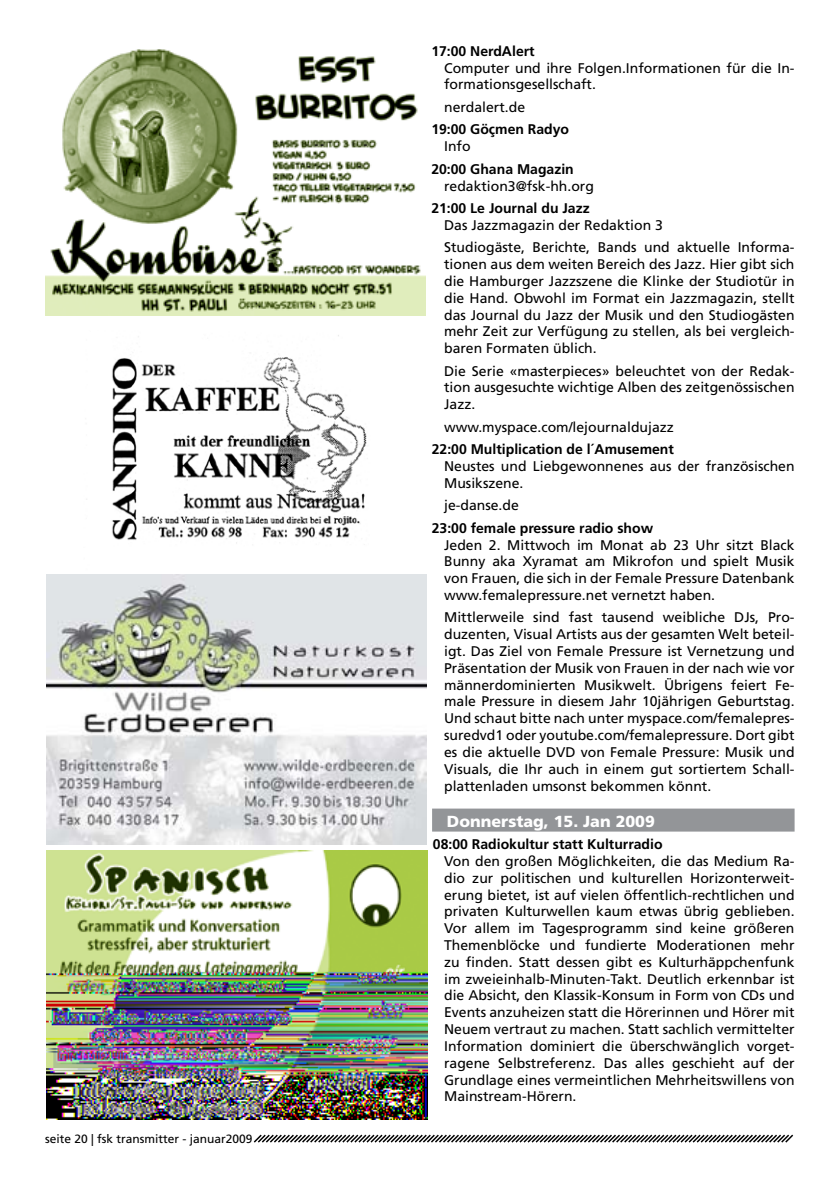
<style>
.page{position:relative;width:840px;height:1191px;background:#fff}
.page>*{position:absolute;margin:0;border:0;box-sizing:border-box;transform-origin:0 0}
.t1{font:900 16px "Frutiger LT Std";color:#fff}
.t2{font:14px/16.8px "Frutiger LT Std";color:#000;text-align:justify}
.t3{font:700 14px "Frutiger LT Std";color:#000}
.t4{font:12px "Frutiger LT Std";color:#000}
</style>
<div class="page">
<svg style="left:253px;top:1134px;width:541px;height:9px"></svg>
<div style="left:432px;top:808px;width:362px;height:23px;background:#939598"></div>
<img style="left:46px;top:574px;width:380px;height:270px">
<img style="left:47px;top:850px;width:380px;height:269px">
<img style="left:86px;top:335px;width:281px;height:209px">
<img style="left:45px;top:49px;width:380px;height:267px">
<p class="t4" style="left:45px;top:1132px;width:209px">seite 20 | fsk transmitter - januar2009</p>
<p class="t3" style="left:431px;top:43px;width:105px">17:00 NerdAlert</p>
<p class="t2" style="left:444px;top:59px;width:352px">Computer und ihre Folgen.Informationen für die In&shy;formationsgesellschaft.</p>
<p class="t2" style="left:444px;top:99px;width:82px">nerdalert.de</p>
<p class="t3" style="left:431px;top:121px;width:139px">19:00 Göçmen Radyo</p>
<p class="t2" style="left:444px;top:138px;width:28px">Info</p>
<p class="t3" style="left:431px;top:161px;width:144px">20:00 Ghana Magazin</p>
<p class="t2" style="left:444px;top:177px;width:151px">redaktion3@fsk-hh.org</p>
<p class="t3" style="left:431px;top:200px;width:160px">21:00 Le Journal du Jazz</p>
<p class="t2" style="left:444px;top:214px;width:352px;line-height:22.4px">Das Jazzmagazin der Redaktion 3<br>Studiogäste, Berichte, Bands und aktuelle Informa-</p>
<p class="t2" style="left:444px;top:256px;width:352px">tionen aus dem weiten Bereich des Jazz. Hier gibt sich die Hamburger Jazzszene die Klinke der Studiotür in die Hand. Obwohl im Format ein Jazzmagazin, stellt das Journal du Jazz der Musik und den Studiogästen mehr Zeit zur Verfügung zu stellen, als bei vergleich&shy;baren Formaten üblich.</p>
<p class="t2" style="left:444px;top:362px;width:352px">Die Serie «masterpieces» beleuchtet von der Redak&shy;tion ausgesuchte wichtige Alben des zeitgenössischen Jazz.</p>
<p class="t2" style="left:444px;top:418px;width:231px">www.myspace.com/lejournaldujazz</p>
<p class="t3" style="left:431px;top:441px;width:243px">22:00 Multiplication de l´Amusement</p>
<p class="t2" style="left:444px;top:458px;width:352px">Neustes und Liebgewonnenes aus der französischen<br>Musikszene.</p>
<p class="t2" style="left:444px;top:497px;width:76px">je-danse.de</p>
<p class="t3" style="left:431px;top:519px;width:223px">23:00 female pressure radio show</p>
<p class="t2" style="left:444px;top:536px;width:352px">Jeden 2. Mittwoch im Monat ab 23 Uhr sitzt Black Bunny aka Xyramat am Mikrofon und spielt Musik von Frauen, die sich in der Female Pressure Datenbank www.femalepressure.net vernetzt haben.</p>
<p class="t2" style="left:444px;top:609px;width:352px">Mittlerweile sind fast tausend weibliche DJs, Pro&shy;duzenten, Visual Artists aus der gesamten Welt beteil&shy;igt. Das Ziel von Female Pressure ist Vernetzung und Präsentation der Musik von Frauen in der nach wie vor männerdominierten Musikwelt. Übrigens feiert Fe&shy;male Pressure in diesem Jahr 10jährigen Geburtstag.<br>Und schaut bitte nach unter myspace.com/femalepres&shy;suredvd1 oder youtube.com/femalepressure. Dort gibt es die aktuelle DVD von Female Pressure: Musik und Visuals, die Ihr auch in einem gut sortiertem Schall&shy;plattenladen umsonst bekommen könnt.</p>
<p class="t1" style="left:446px;top:811px;width:209px">Donnerstag, 15. Jan 2009</p>
<p class="t3" style="left:432px;top:836px;width:231px">08:00 Radiokultur statt Kulturradio</p>
<p class="t2" style="left:444px;top:852px;width:352px">Von den großen Möglichkeiten, die das Medium Ra&shy;dio zur politischen und kulturellen Horizonterweit&shy;erung bietet, ist auf vielen öffentlich-rechtlichen und privaten Kulturwellen kaum etwas übrig geblieben.<br>Vor allem im Tagesprogramm sind keine größeren Themenblöcke und fundierte Moderationen mehr zu finden. Statt dessen gibt es Kulturhäppchenfunk im zweieinhalb-Minuten-Takt. Deutlich erkennbar ist die Absicht, den Klassik-Konsum in Form von CDs und Events anzuheizen statt die Hörerinnen und Hörer mit Neuem vertraut zu machen. Statt sachlich vermittelter Information dominiert die überschwänglich vorget&shy;ragene Selbstreferenz. Das alles geschieht auf der Grundlage eines vermeintlichen Mehrheitswillens von Mainstream-Hörern.</p>
</div>
